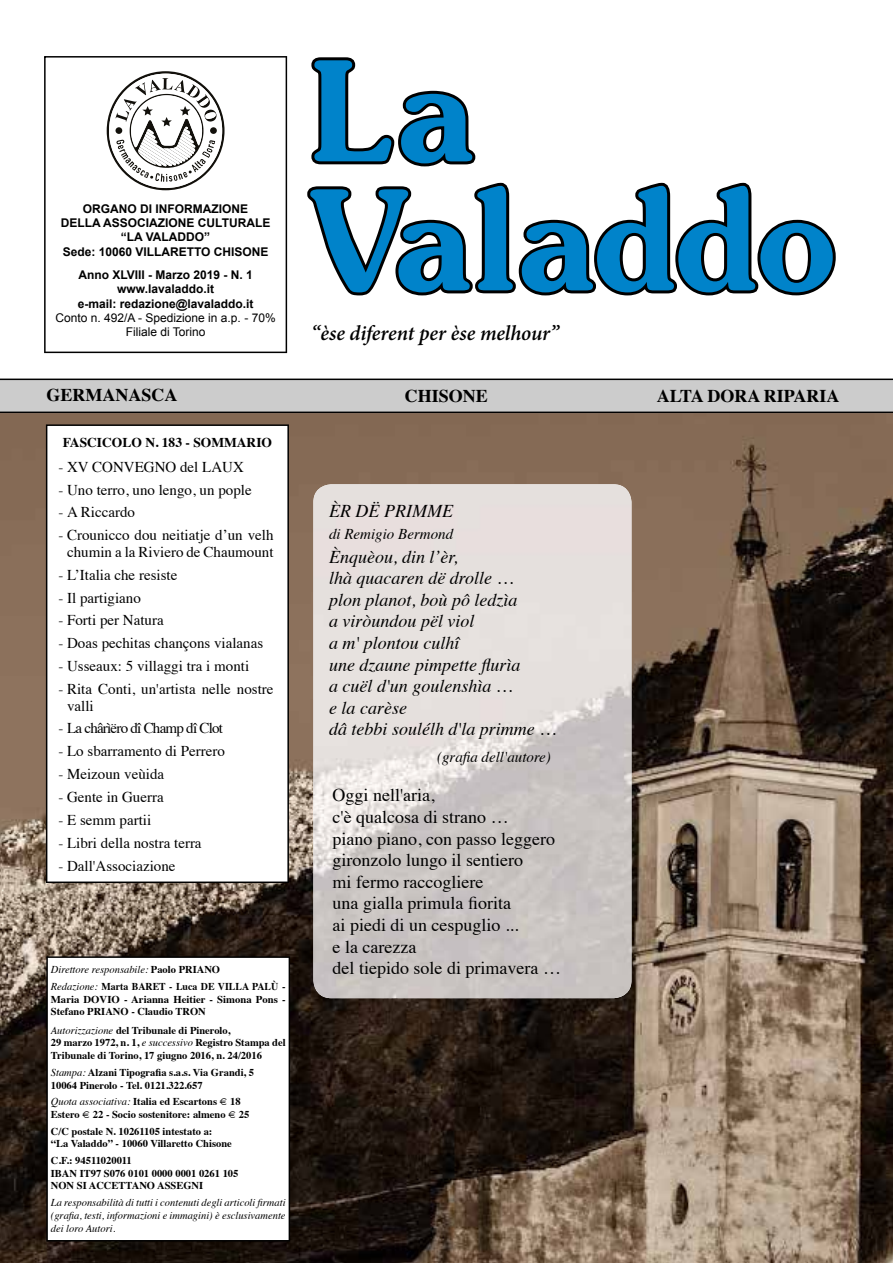
<style>
.page{position:relative;width:893px;height:1263px;background:#fff}
.page>*{position:absolute;margin:0;border:0;box-sizing:border-box;transform-origin:0 0}
.t1{font:700 138px/129px "Souvenir";color:#0083ca;scale:.95 1}
.t2{font:italic 700 21px "Adobe Hebrew";letter-spacing:-.005em;color:#000}
.t3{font:18px/21.6px "Times";color:#000}
.t4{font:italic 18px/21.6px "Times";color:#000}
.t5{font:700 18px "Times";color:#000}
.t6{font:15px/16.5px "Times";color:#000;text-align:center}
.t7{font:italic 15px "Times";color:#000}
.t8{font:15px "Times";letter-spacing:-.05em;color:#000}
.t9{font:700 13.5px "Times";color:#000}
.t10{font:700 12px/14.4px "Arial";color:#000;text-align:center}
.t11{font:12px/14.4px "Arial";color:#000;text-align:center}
.t12{font:700 10.5px/12.6px "Times";color:#000}
.t13{font:italic 10.5px/12.6px "Times";color:#000;text-align:justify}
.s1{font-weight:400;font-style:italic}
</style>
<div class="page">
<img style="left:0;top:413px;width:893px;height:850px">
<svg style="left:311px;top:57px;width:165px;height:110px"></svg>
<svg style="left:307px;top:182px;width:529px;height:114px"></svg>
<div style="left:0;top:379px;width:893px;height:33px;background:#ccc"></div>
<hr style="left:0;top:379px;width:893px;height:1px;background:#000">
<hr style="left:0;top:412px;width:893px;height:1px;background:#000">
<svg style="left:44px;top:56px;width:243px;height:297px"></svg>
<svg style="left:109px;top:74px;width:113px;height:114px"></svg>
<svg style="left:46px;top:956px;width:244px;height:285px"></svg>
<svg style="left:46px;top:424px;width:243px;height:459px"></svg>
<img style="left:313px;top:484px;width:318px;height:514px">
<p class="t10" style="left:61px;top:202px;width:211px">ORGANO DI INFORMAZIONE<br>DELLA ASSOCIAZIONE CULTURALE “LA VALADDO”<br>Sede: 10060 VILLARETTO CHISONE</p>
<p class="t10" style="left:78px;top:268px;width:177px">Anno XLVIII - Marzo 2019 - N. 1 www.lavaladdo.it<br>e-mail: redazione@lavaladdo.it</p>
<p class="t11" style="left:56px;top:311px;width:222px">Conto n. 492/A - Spedizione in a.p. - 70%<br>Filiale di Torino</p>
<h1 class="t1" style="left:311px;top:48px;width:554px">La<br>Valaddo</h1>
<h2 class="t2" style="left:311px;top:320px;width:249px">“èse diferent per èse melhour”</h2>
<h3 class="t5" style="left:46px;top:378px;width:132px">GERMANASCA</h3>
<h3 class="t5" style="left:405px;top:378px;width:84px">CHISONE</h3>
<h3 class="t5" style="left:657px;top:378px;width:184px">ALTA DORA RIPARIA</h3>
<p class="t9" style="left:63px;top:429px;width:211px">FASCICOLO N. 183 - SOMMARIO</p>
<h3 class="t6" style="left:59px;top:457px;width:187px">- XV CONVEGNO del LAUX</h3>
<h3 class="t6" style="left:59px;top:480px;width:195px">- Uno terro, uno lengo, un pople</h3>
<h3 class="t6" style="left:59px;top:503px;width:78px">- A Riccardo</h3>
<h3 class="t6" style="left:59px;top:526px;width:217px">- Crounicco dou neitiatje d’un velh chumin a la Riviero de Chaumount</h3>
<h3 class="t6" style="left:59px;top:565px;width:120px">- L’Italia che resiste</h3>
<h3 class="t6" style="left:59px;top:588px;width:84px">- Il partigiano</h3>
<h3 class="t6" style="left:59px;top:611px;width:107px">- Forti per Natura</h3>
<h3 class="t6" style="left:59px;top:634px;width:206px">- Doas pechitas chançons vialanas</h3>
<h3 class="t6" style="left:59px;top:657px;width:192px">- Usseaux: 5 villaggi tra i monti</h3>
<h3 class="t6" style="left:67px;top:679px;width:208px;text-align:left;text-indent:-9px">- Rita Conti, un'artista nelle nostre valli</h3>
<h3 class="t8" style="left:59px;top:714px;width:166px">- La chârìëro dî Champ dî Clot</h3>
<h3 class="t6" style="left:59px;top:742px;width:168px">- Lo sbarramento di Perrero</h3>
<h3 class="t6" style="left:59px;top:765px;width:107px">- Meizoun veùida</h3>
<h3 class="t6" style="left:59px;top:787px;width:107px">- Gente in Guerra</h3>
<h3 class="t6" style="left:59px;top:810px;width:94px">- E semm partii</h3>
<h3 class="t6" style="left:59px;top:833px;width:145px">- Libri della nostra terra</h3>
<h3 class="t6" style="left:59px;top:856px;width:119px">- Dall'Associazione</h3>
<p class="t12" style="left:51px;top:960px;width:236px;line-height:16.8px"><span class="s1">Direttore responsabile:</span> Paolo PRIANO<br><span class="s1">Redazione:</span> Marta BARET - Luca DE VILLA PALÙ -</p>
<p class="t12" style="left:51px;top:992px;width:236px">Maria DOVIO - Arianna Heitier - Simona Pons -<br>Stefano PRIANO - Claudio TRON</p>
<p class="t12" style="left:51px;top:1023px;width:236px"><span class="s1">Autorizzazione</span> del Tribunale di Pinerolo,<br>29 marzo 1972, n. 1, <span class="s1">e successivo</span> Registro Stampa del<br>Tribunale di Torino, 17 giugno 2016, n. 24/2016</p>
<p class="t12" style="left:51px;top:1065px;width:205px"><span class="s1">Stampa:</span> Alzani Tipografia s.a.s. Via Grandi, 5<br>10064 Pinerolo - Tel. 0121.322.657</p>
<p class="t12" style="left:51px;top:1094px;width:200px"><span class="s1">Quota associativa:</span> Italia ed Escartons € 18<br>Estero € 22 - Socio sostenitore: almeno € 25</p>
<p class="t12" style="left:51px;top:1124px;width:182px">C/C postale N. 10261105 intestato a: “La Valaddo” - 10060 Villaretto Chisone</p>
<p class="t12" style="left:51px;top:1153px;width:189px">C.F.: 94511020011<br>IBAN IT97 S076 0101 0000 0001 0261 105<br>NON SI ACCETTANO ASSEGNI</p>
<p class="t13" style="left:51px;top:1196px;width:236px">La responsabilità di tutti i contenuti degli articoli firmati (grafia, testi, informazioni e immagini) è esclusivamente dei loro Autori.</p>
<h3 class="t4" style="left:329px;top:499px;width:125px">ÈR DË PRIMME</h3>
<h3 class="t7" style="left:329px;top:520px;width:126px">di Remigio Bermond</h3>
<h3 class="t4" style="left:329px;top:545px;width:228px">Ènquèou, din l’èr,<br>lhà quacaren dë drolle …<br>plon planot, boù pô ledzìa<br>a viròundou pël viol<br>a m' plontou culhî<br>une dzaune pimpette flurìa<br>a cuël d'un goulenshìa …<br>e la carèse<br>dâ tebbi soulélh d'la primme …</h3>
<h3 class="t7" style="left:437px;top:744px;width:115px">(grafia dell'autore)</h3>
<h3 class="t3" style="left:333px;top:783px;width:230px">Oggi nell'aria,<br>c'è qualcosa di strano …<br>piano piano, con passo leggero gironzolo lungo il sentiero<br>mi fermo raccogliere<br>una gialla primula fiorita<br>ai piedi di un cespuglio ...<br>e la carezza<br>del tiepido sole di primavera …</h3>
</div>
